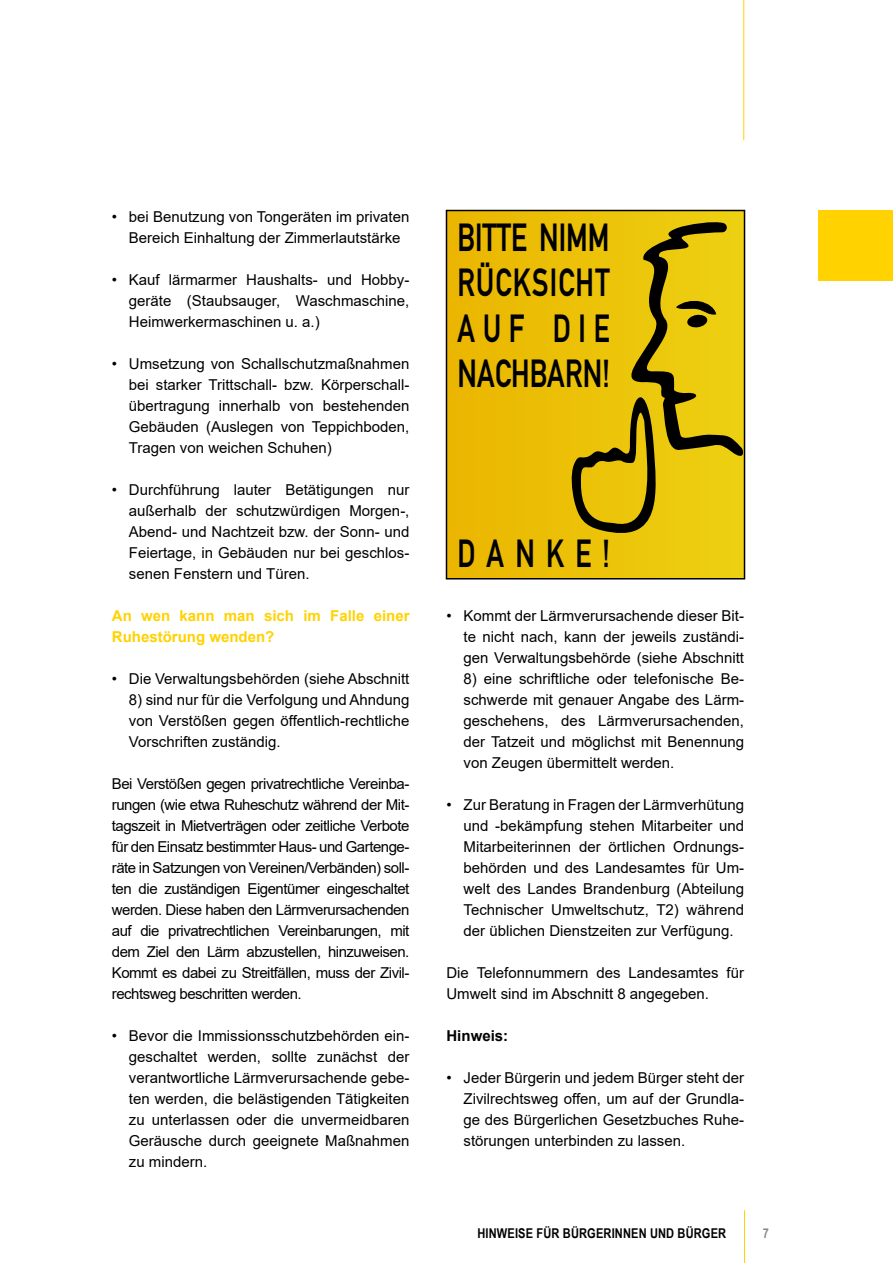
<style>
.page{position:relative;width:893px;height:1263px;background:#fff}
.page>*{position:absolute;margin:0;border:0;box-sizing:border-box;transform-origin:0 0}
.t1{font:38.7px/45px "Alte DIN1451 Mittelschriftgepraegt";letter-spacing:.04em;color:#000;text-align:justify;scale:.74 1}
.t2{font:15px/21px "Arial";color:#000;text-align:justify}
.t3{font:15px "Arial";letter-spacing:-.03em;color:#000}
.t4{font:700 15px/21px "Arial";color:#ffd200}
.t5{font:700 15px "Arial";color:#000}
.t6{font:700 13.5px "Arial Narrow";letter-spacing:.01em;color:#000}
.t7{font:700 13.5px "Arial Narrow";color:#878988}
</style>
<div class="page">
<hr style="left:743px;top:0;width:1px;height:140px;background:#ffd200">
<hr style="left:744px;top:1210px;width:1px;height:53px;background:#ffd200">
<div style="left:819px;top:210px;width:74px;height:71px;background:#ffd200"></div>
<div style="left:446px;top:210px;width:298px;height:369px;background:linear-gradient(to right,#ebb500,#edd112)"></div>
<svg style="left:570px;top:220px;width:172px;height:326px"></svg>
<div style="left:446px;top:210px;width:299px;height:369px;border:2px solid #000"></div>
<p class="t2" style="left:112px;top:206px;width:299px">• bei Benutzung von Tongeräten im privaten</p>
<p class="t2" style="left:129px;top:227px;width:273px">Bereich Einhaltung der Zimmerlautstärke</p>
<p class="t2" style="left:129px;top:269px;width:282px;text-indent:-17px">• Kauf lärmarmer Haushalts- und Hobby&shy;geräte (Staubsauger, Waschmaschine, Heimwerkermaschinen u. a.)</p>
<p class="t2" style="left:129px;top:353px;width:282px;text-indent:-17px">• Umsetzung von Schallschutzmaßnahmen bei starker Trittschall- bzw. Körperschall&shy;übertragung innerhalb von bestehenden</p>
<p class="t2" style="left:129px;top:416px;width:282px">Gebäuden (Auslegen von Teppichboden,<br>Tragen von weichen Schuhen)</p>
<p class="t2" style="left:129px;top:479px;width:282px;text-indent:-17px">• Durchführung lauter Betätigungen nur außerhalb der schutzwürdigen Morgen-, Abend- und Nachtzeit bzw. der Sonn- und Feiertage, in Gebäuden nur bei geschlos&shy;senen Fenstern und Türen.</p>
<p class="t4" style="left:112px;top:605px;width:299px">An wen kann man sich im Falle einer<br>Ruhestörung wenden?</p>
<p class="t2" style="left:112px;top:668px;width:299px">• Die Verwaltungsbehörden (siehe Abschnitt</p>
<p class="t2" style="left:129px;top:689px;width:282px">8) sind nur für die Verfolgung und Ahndung von Verstößen gegen öffentlich-rechtliche Vorschriften zuständig.</p>
<p class="t2" style="left:112px;top:773px;width:299px">Bei Verstößen gegen privatrechtliche Vereinba&shy;rungen (wie etwa Ruheschutz während der Mit&shy;tagszeit in Mietverträgen oder zeitliche Verbote für den Einsatz bestimmter Haus- und Gartenge&shy;räte in Satzungen von Vereinen/Verbänden) soll&shy;ten die zuständigen Eigentümer eingeschaltet</p>
<p class="t3" style="left:112px;top:899px;width:299px">werden. Diese haben den Lärmverursachenden</p>
<p class="t3" style="left:112px;top:920px;width:299px">auf die privatrechtlichen Vereinbarungen, mit</p>
<p class="t2" style="left:112px;top:941px;width:299px">dem Ziel den Lärm abzustellen, hinzuweisen.<br>Kommt es dabei zu Streitfällen, muss der Zivil&shy;rechtsweg beschritten werden.</p>
<p class="t2" style="left:129px;top:1025px;width:282px;text-indent:-17px">• Bevor die Immissionsschutzbehörden ein&shy;geschaltet werden, sollte zunächst der verantwortliche Lärmverursachende gebe-</p>
<p class="t2" style="left:129px;top:1088px;width:282px">ten werden, die belästigenden Tätigkeiten</p>
<p class="t2" style="left:129px;top:1109px;width:282px">zu unterlassen oder die unvermeidbaren</p>
<p class="t2" style="left:129px;top:1130px;width:282px">Geräusche durch geeignete Maßnahmen zu mindern.</p>
<p class="t1" style="left:457px;top:216px;width:207px">BITTE NIMM RÜCKSICHT AUF DIE NACHBARN!</p>
<p class="t1" style="left:457px;top:531px;width:207px">DANKE!</p>
<p class="t2" style="left:463px;top:605px;width:282px;text-indent:-17px">• Kommt der Lärmverursachende dieser Bit&shy;te nicht nach, kann der jeweils zuständi&shy;gen Verwaltungsbehörde (siehe Abschnitt</p>
<p class="t2" style="left:463px;top:668px;width:282px">8) eine schriftliche oder telefonische Be&shy;schwerde mit genauer Angabe des Lärm&shy;geschehens, des Lärmverursachenden,</p>
<p class="t2" style="left:463px;top:731px;width:282px">der Tatzeit und möglichst mit Benennung von Zeugen übermittelt werden.</p>
<p class="t2" style="left:463px;top:794px;width:282px;text-indent:-17px">• Zur Beratung in Fragen der Lärmverhütung und -bekämpfung stehen Mitarbeiter und Mitarbeiterinnen der örtlichen Ordnungs&shy;behörden und des Landesamtes für Um&shy;welt des Landes Brandenburg (Abteilung Technischer Umweltschutz, T2) während der üblichen Dienstzeiten zur Verfügung.</p>
<p class="t2" style="left:446px;top:962px;width:299px">Die Telefonnummern des Landesamtes für<br>Umwelt sind im Abschnitt 8 angegeben.</p>
<p class="t5" style="left:446px;top:1025px;width:63px">Hinweis:</p>
<p class="t2" style="left:463px;top:1067px;width:282px;text-indent:-17px">• Jeder Bürgerin und jedem Bürger steht der Zivilrechtsweg offen, um auf der Grundla&shy;ge des Bürgerlichen Gesetzbuches Ruhe&shy;störungen unterbinden zu lassen.</p>
<p class="t6" style="left:477px;top:1223px;width:250px">HINWEISE FÜR BÜRGERINNEN UND BÜRGER</p>
<p class="t7" style="left:763px;top:1223px;width:8px">7</p>
</div>
